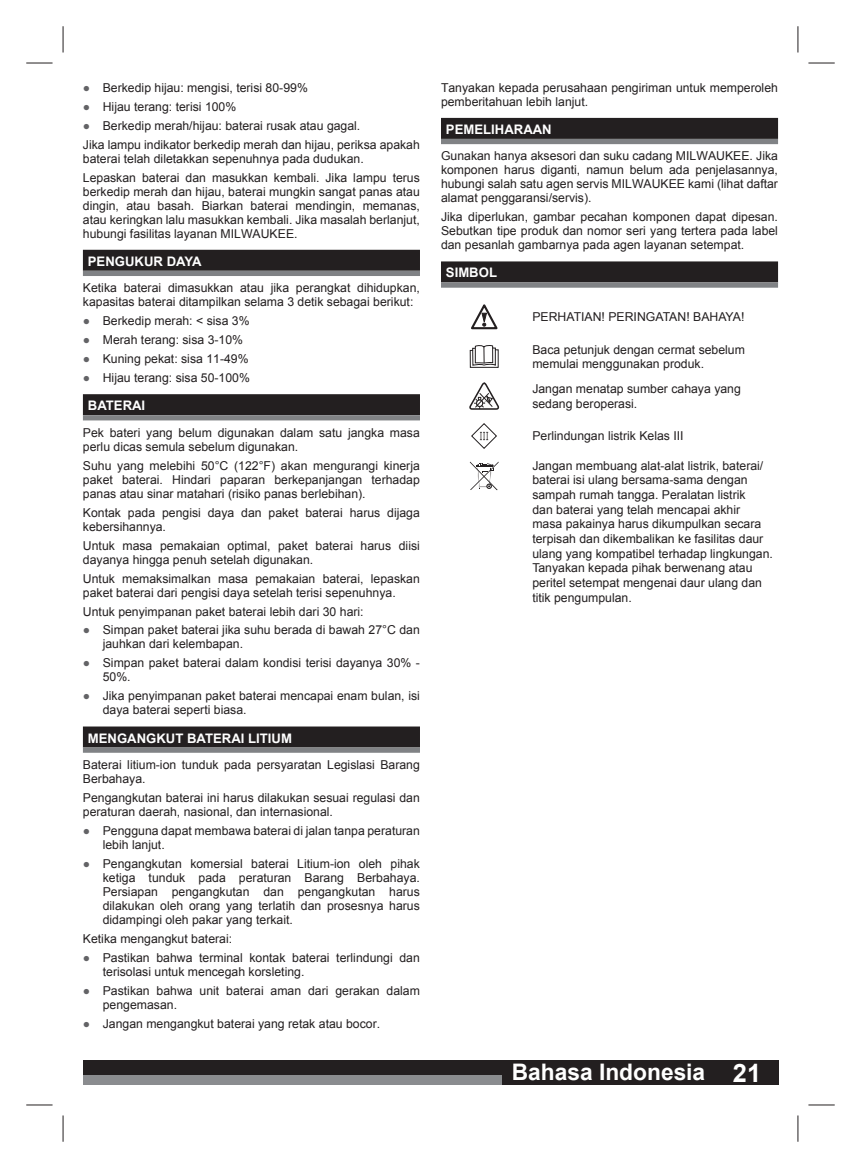
<style>
.page{position:relative;width:861px;height:1168px;background:#fff}
.page>*{position:absolute;margin:0;border:0;box-sizing:border-box;transform-origin:0 0}
.t1{font:700 22.75px "Arial";color:#fff}
.t2{font:700 13.12px "Arial";color:#fff}
.t3{font:12.25px/14px "Arial";color:#231f20}
.s1{color:#636366}
.s2{font-size:25.38px}
</style>
<div class="page">
<div style="left:83px;top:1060px;width:694px;height:25px;background:#231f20"></div>
<div style="left:83px;top:1075px;width:418px;height:10px;background:#8a8c8f"></div>
<div style="left:83px;top:250px;width:337px;height:21px;background:#231f20"></div>
<div style="left:83px;top:271px;width:337px;height:5px;background:#808285"></div>
<div style="left:83px;top:394px;width:337px;height:21px;background:#231f20"></div>
<div style="left:83px;top:415px;width:337px;height:5px;background:#808285"></div>
<div style="left:83px;top:726px;width:337px;height:21px;background:#231f20"></div>
<div style="left:83px;top:747px;width:337px;height:6px;background:#808285"></div>
<div style="left:441px;top:118px;width:336px;height:21px;background:#231f20"></div>
<div style="left:441px;top:139px;width:336px;height:5px;background:#808285"></div>
<div style="left:441px;top:261px;width:336px;height:21px;background:#231f20"></div>
<div style="left:441px;top:282px;width:336px;height:6px;background:#808285"></div>
<div style="left:469px;top:302px;width:30px;height:30px;border:1px solid #fff;border-radius:3px"></div>
<svg style="left:469px;top:302px;width:30px;height:29px"></svg>
<svg style="left:469px;top:345px;width:30px;height:23px"></svg>
<svg style="left:469px;top:382px;width:30px;height:28px"></svg>
<div style="left:469px;top:421px;width:30px;height:30px;border:1px solid #fff;border-radius:3px"></div>
<svg style="left:470px;top:423px;width:27px;height:26px"></svg>
<svg style="left:469px;top:461px;width:30px;height:29px"></svg>
<svg style="left:26px;top:63px;width:26px;height:1px"></svg>
<svg style="left:808px;top:63px;width:26px;height:1px"></svg>
<svg style="left:26px;top:1104px;width:26px;height:1px"></svg>
<svg style="left:808px;top:1104px;width:26px;height:1px"></svg>
<svg style="left:63px;top:26px;width:1px;height:26px"></svg>
<svg style="left:63px;top:1115px;width:1px;height:26px"></svg>
<svg style="left:797px;top:26px;width:1px;height:26px"></svg>
<svg style="left:797px;top:1115px;width:1px;height:26px"></svg>
<p class="t3" style="left:83px;top:82px;width:226px"><span class="s1">●</span> Berkedip hijau: mengisi, terisi 80-99%</p>
<p class="t3" style="left:83px;top:101px;width:155px"><span class="s1">●</span> Hijau terang: terisi 100%</p>
<p class="t3" style="left:83px;top:117px;width:338px;line-height:18.9px"><span class="s1">●</span> Berkedip merah/hijau: baterai rusak atau gagal.<br>Jika lampu indikator berkedip merah dan hijau, periksa apakah</p>
<p class="t3" style="left:83px;top:150px;width:338px;line-height:18.9px">baterai telah diletakkan sepenuhnya pada dudukan.<br>Lepaskan baterai dan masukkan kembali. Jika lampu terus</p>
<p class="t3" style="left:83px;top:185px;width:338px;text-align:justify">berkedip merah dan hijau, baterai mungkin sangat panas atau dingin, atau basah. Biarkan baterai mendingin, memanas, atau keringkan lalu masukkan kembali. Jika masalah berlanjut, hubungi fasilitas layanan MILWAUKEE.</p>
<p class="t2" style="left:88px;top:256px;width:115px">PENGUKUR DAYA</p>
<p class="t3" style="left:83px;top:282px;width:338px">Ketika baterai dimasukkan atau jika perangkat dihidupkan, kapasitas baterai ditampilkan selama 3 detik sebagai berikut:</p>
<p class="t3" style="left:83px;top:315px;width:168px"><span class="s1">●</span> Berkedip merah: &lt; sisa 3%</p>
<p class="t3" style="left:83px;top:334px;width:162px"><span class="s1">●</span> Merah terang: sisa 3-10%</p>
<p class="t3" style="left:83px;top:353px;width:167px"><span class="s1">●</span> Kuning pekat: sisa 11-49%</p>
<p class="t3" style="left:83px;top:372px;width:168px"><span class="s1">●</span> Hijau terang: sisa 50-100%</p>
<p class="t2" style="left:88px;top:401px;width:59px">BATERAI</p>
<p class="t3" style="left:83px;top:426px;width:338px">Pek bateri yang belum digunakan dalam satu jangka masa perlu dicas semula sebelum digunakan.</p>
<p class="t3" style="left:83px;top:459px;width:338px;text-align:justify">Suhu yang melebihi 50°C (122°F) akan mengurangi kinerja paket baterai. Hindari paparan berkepanjangan terhadap panas atau sinar matahari (risiko panas berlebihan).</p>
<p class="t3" style="left:83px;top:506px;width:338px">Kontak pada pengisi daya dan paket baterai harus dijaga kebersihannya.</p>
<p class="t3" style="left:83px;top:539px;width:338px">Untuk masa pemakaian optimal, paket baterai harus diisi dayanya hingga penuh setelah digunakan.</p>
<p class="t3" style="left:83px;top:572px;width:338px">Untuk memaksimalkan masa pemakaian baterai, lepaskan paket baterai dari pengisi daya setelah terisi sepenuhnya.</p>
<p class="t3" style="left:83px;top:605px;width:282px">Untuk penyimpanan paket baterai lebih dari 30 hari:</p>
<p class="t3" style="left:103px;top:624px;width:318px;text-indent:-20px"><span class="s1">●</span> Simpan paket baterai jika suhu berada di bawah 27°C dan jauhkan dari kelembapan.</p>
<p class="t3" style="left:103px;top:657px;width:318px;text-indent:-20px"><span class="s1">●</span> Simpan paket baterai dalam kondisi terisi dayanya 30% -<br>50%.</p>
<p class="t3" style="left:103px;top:690px;width:318px;text-indent:-20px"><span class="s1">●</span> Jika penyimpanan paket baterai mencapai enam bulan, isi daya baterai seperti biasa.</p>
<p class="t2" style="left:88px;top:733px;width:205px">MENGANGKUT BATERAI LITIUM</p>
<p class="t3" style="left:83px;top:759px;width:338px">Baterai litium-ion tunduk pada persyaratan Legislasi Barang<br>Berbahaya.</p>
<p class="t3" style="left:83px;top:792px;width:338px">Pengangkutan baterai ini harus dilakukan sesuai regulasi dan peraturan daerah, nasional, dan internasional.</p>
<p class="t3" style="left:103px;top:825px;width:318px;text-indent:-20px"><span class="s1">●</span> Pengguna dapat membawa baterai di jalan tanpa peraturan lebih lanjut.</p>
<p class="t3" style="left:103px;top:858px;width:318px;text-align:justify;text-indent:-20px"><span class="s1">●</span> Pengangkutan komersial baterai Litium-ion oleh pihak ketiga tunduk pada peraturan Barang Berbahaya.<br>Persiapan pengangkutan dan pengangkutan harus dilakukan oleh orang yang terlatih dan prosesnya harus didampingi oleh pakar yang terkait.</p>
<p class="t3" style="left:83px;top:932px;width:151px">Ketika mengangkut baterai:</p>
<p class="t3" style="left:103px;top:951px;width:318px;text-indent:-20px"><span class="s1">●</span> Pastikan bahwa terminal kontak baterai terlindungi dan terisolasi untuk mencegah korsleting.</p>
<p class="t3" style="left:103px;top:984px;width:318px;text-indent:-20px"><span class="s1">●</span> Pastikan bahwa unit baterai aman dari gerakan dalam pengemasan.</p>
<p class="t3" style="left:83px;top:1017px;width:298px"><span class="s1">●</span> Jangan mengangkut baterai yang retak atau bocor.</p>
<p class="t3" style="left:441px;top:82px;width:338px">Tanyakan kepada perusahaan pengiriman untuk memperoleh pemberitahuan lebih lanjut.</p>
<p class="t2" style="left:446px;top:124px;width:107px">PEMELIHARAAN</p>
<p class="t3" style="left:441px;top:150px;width:338px;text-align:justify">Gunakan hanya aksesori dan suku cadang MILWAUKEE. Jika komponen harus diganti, namun belum ada penjelasannya, hubungi salah satu agen servis MILWAUKEE kami (lihat daftar alamat penggaransi/servis).</p>
<p class="t3" style="left:441px;top:211px;width:338px;text-align:justify">Jika diperlukan, gambar pecahan komponen dapat dipesan.<br>Sebutkan tipe produk dan nomor seri yang tertera pada label dan pesanlah gambarnya pada agen layanan setempat.</p>
<p class="t2" style="left:446px;top:268px;width:53px">SIMBOL</p>
<p class="t3" style="left:532px;top:311px;width:213px">PERHATIAN! PERINGATAN! BAHAYA!</p>
<p class="t3" style="left:532px;top:343px;width:214px;line-height:14.7px">Baca petunjuk dengan cermat sebelum memulai menggunakan produk.</p>
<p class="t3" style="left:532px;top:383px;width:210px;line-height:14.7px">Jangan menatap sumber cahaya yang sedang beroperasi.</p>
<p class="t3" style="left:532px;top:430px;width:153px">Perlindungan listrik Kelas III</p>
<p class="t3" style="left:532px;top:459px;width:242px;line-height:14.7px">Jangan membuang alat-alat listrik, baterai/ baterai isi ulang bersama-sama dengan sampah rumah tangga. Peralatan listrik<br>dan baterai yang telah mencapai akhir masa pakainya harus dikumpulkan secara terpisah dan dikembalikan ke fasilitas daur ulang yang kompatibel terhadap lingkungan.<br>Tanyakan kepada pihak berwenang atau peritel setempat mengenai daur ulang dan titik pengumpulan.</p>
<h1 class="t1" style="left:511px;top:1063px;width:251px">Bahasa Indonesia <span class="s2">21</span></h1>
</div>
